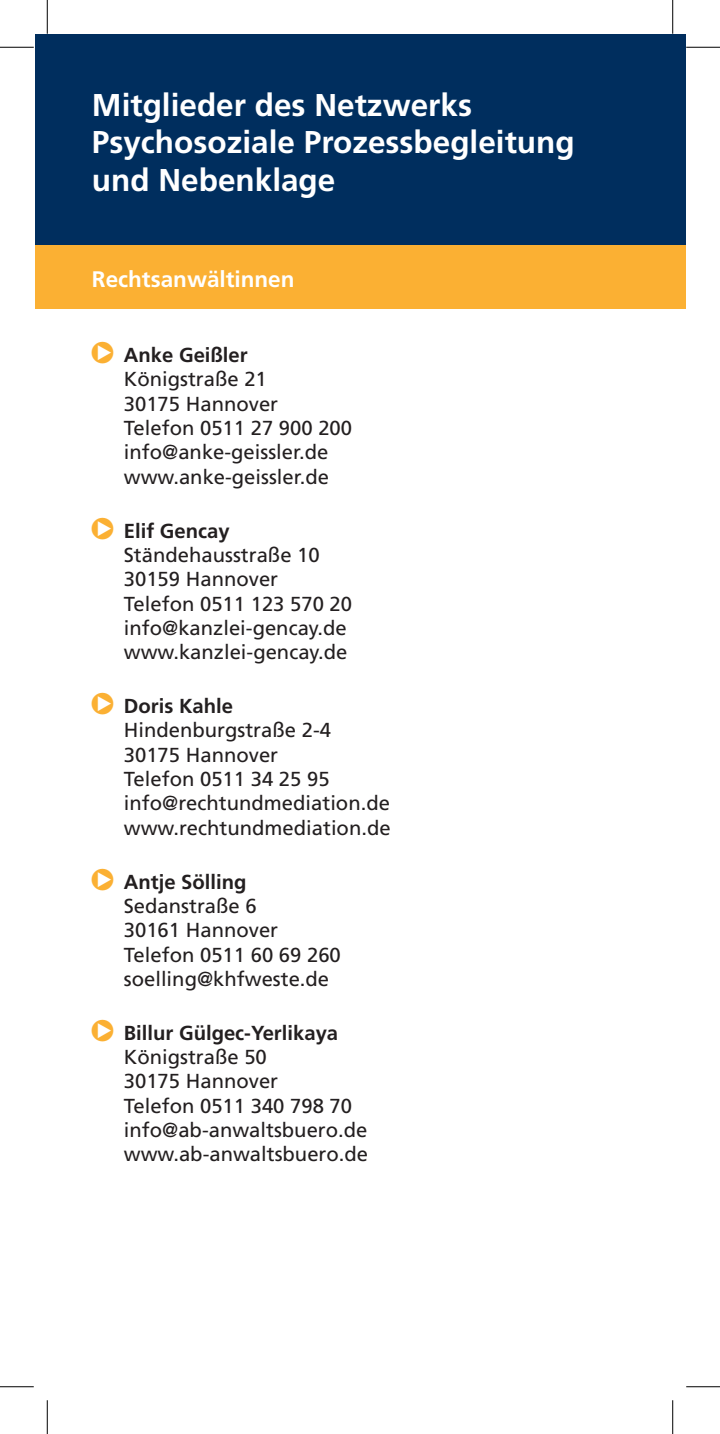
<style>
.page{position:relative;width:720px;height:1434px;background:#fff}
.page>*{position:absolute;margin:0;border:0;box-sizing:border-box;transform-origin:0 0}
.t1{font:700 31.5px/37.8px "Frutiger LT Std";color:#fff}
.t2{font:700 22.5px "Frutiger LT Std";color:#fff}
.t3{font:20.25px/24.3px "Frutiger LT Std";color:#231f20}
.s1{font-family:"Kingfatz";font-size:24.75px;color:#fbb033}
.s2{font-weight:700}
</style>
<div class="page">
<div style="left:34px;top:235px;width:651px;height:74px;background:#fbb033"></div>
<div style="left:34px;top:34px;width:651px;height:211px;background:#002e5e"></div>
<hr style="left:0;top:47px;width:34px;height:1px;background:#000">
<hr style="left:686px;top:47px;width:34px;height:1px;background:#000">
<hr style="left:0;top:1386px;width:34px;height:1px;background:#000">
<hr style="left:686px;top:1386px;width:34px;height:1px;background:#000">
<hr style="left:47px;top:0;width:1px;height:34px;background:#000">
<hr style="left:47px;top:1400px;width:1px;height:34px;background:#000">
<hr style="left:672px;top:0;width:1px;height:34px;background:#000">
<hr style="left:672px;top:1400px;width:1px;height:34px;background:#000">
<h1 class="t1" style="left:92px;top:86px;width:484px">Mitglieder des Netzwerks<br>Psychosoziale Prozessbegleitung und Nebenklage</h1>
<p class="t2" style="left:92px;top:266px;width:204px">Rechtsanwältinnen</p>
<p class="t3" style="left:124px;top:343px;width:230px;text-indent:-32px"><span class="s1">å</span> <span class="s2">Anke Geißler<br></span>Königstraße 21<br>30175 Hannover<br>Telefon 0511 27 900 200 info@anke-geissler.de www.anke-geissler.de</p>
<p class="t3" style="left:124px;top:519px;width:230px;text-indent:-32px"><span class="s1">å</span> <span class="s2">Elif Gencay<br></span>Ständehausstraße 10<br>30159 Hannover<br>Telefon 0511 123 570 20 info@kanzlei-gencay.de www.kanzlei-gencay.de</p>
<p class="t3" style="left:124px;top:694px;width:268px;text-indent:-32px"><span class="s1">å</span> <span class="s2">Doris Kahle<br></span>Hindenburgstraße 2-4<br>30175 Hannover<br>Telefon 0511 34 25 95 info@rechtundmediation.de www.rechtundmediation.de</p>
<p class="t3" style="left:124px;top:870px;width:218px;text-indent:-32px"><span class="s1">å</span> <span class="s2">Antje Sölling<br></span>Sedanstraße 6<br>30161 Hannover<br>Telefon 0511 60 69 260 soelling@khfweste.de</p>
<p class="t3" style="left:124px;top:1021px;width:246px;text-indent:-32px"><span class="s1">å</span> <span class="s2">Billur Gülgec-Yerlikaya<br></span>Königstraße 50<br>30175 Hannover<br>Telefon 0511 340 798 70 info@ab-anwaltsbuero.de www.ab-anwaltsbuero.de</p>
</div>
